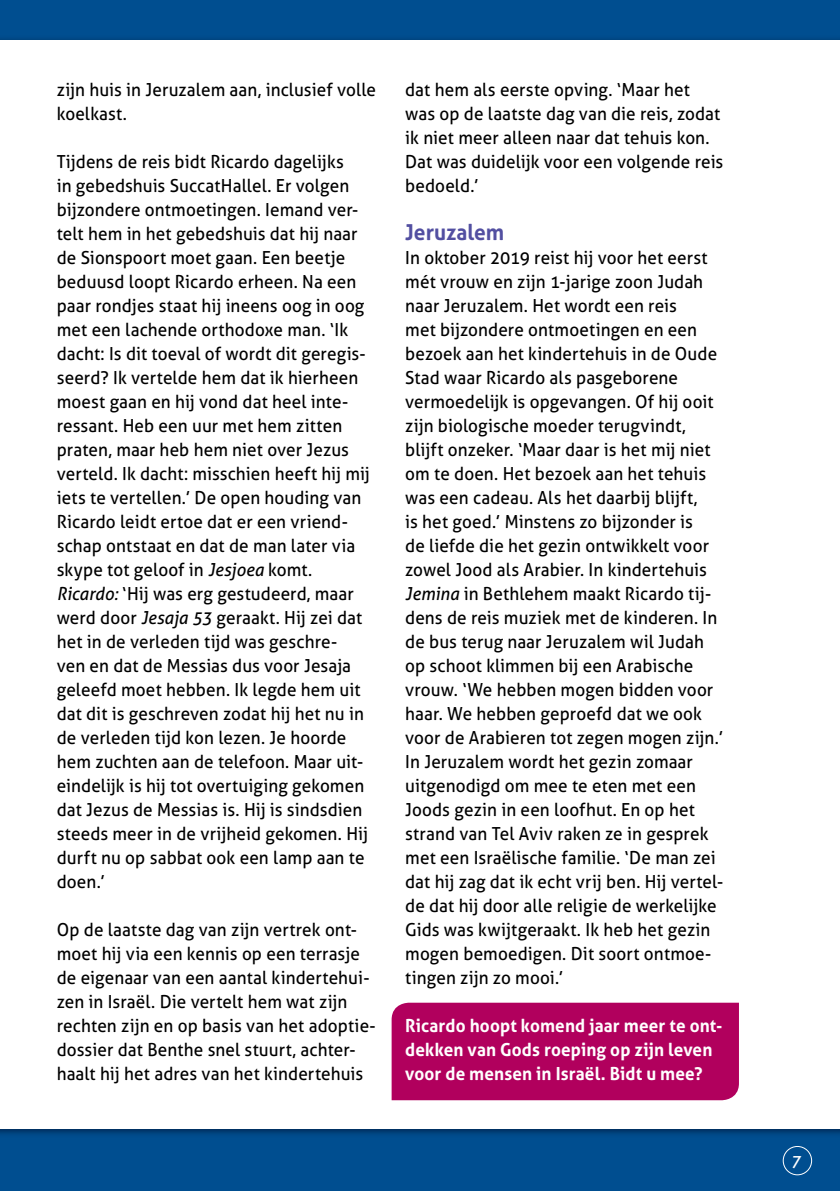
<style>
.page{position:relative;width:840px;height:1191px;background:#fff}
.page>*{position:absolute;margin:0;border:0;box-sizing:border-box;transform-origin:0 0}
.t1{font:700 22px "Aller";color:#524fa1;scale:.95 1}
.t2{font:18px/24px "Aller";letter-spacing:.005em;color:#000;scale:.95 1}
.t3{font:700 18px/24px "Aller";letter-spacing:.01em;color:#fff;scale:.95 1}
.t4{font:italic 17px "Aller";color:#fff}
.s1{font-style:italic}
</style>
<div class="page">
<div style="left:0;top:0;width:839px;height:1191px;background:#004e90"></div>
<div style="left:0;top:40px;width:839px;height:1088px;background:#fff"></div>
<svg style="left:782px;top:1146px;width:29px;height:29px"></svg>
<div style="left:391px;top:1002px;width:347px;height:98px;background:#b1005d"></div>
<p class="t2" style="left:57px;top:78px;width:337px">zijn huis in Jeruzalem aan, inclusief volle koelkast.</p>
<p class="t2" style="left:57px;top:150px;width:331px">Tijdens de reis bidt Ricardo dagelijks<br>in gebedshuis SuccatHallel. Er volgen bijzondere ontmoetingen. Iemand ver&shy;telt hem in het gebedshuis dat hij naar de Sionspoort moet gaan. Een beetje beduusd loopt Ricardo erheen. Na een paar rondjes staat hij ineens oog in oog met een lachende orthodoxe man. ‘Ik dacht: Is dit toeval of wordt dit geregis&shy;seerd? Ik vertelde hem dat ik hierheen moest gaan en hij vond dat heel inte&shy;ressant. Heb een uur met hem zitten praten, maar heb hem niet over Jezus verteld. Ik dacht: misschien heeft hij mij iets te vertellen.’ De open houding van Ricardo leidt ertoe dat er een vriend&shy;schap ontstaat en dat de man later via skype tot geloof in <span class="s1">Jesjoea</span> komt.<br><span class="s1">Ricardo:</span> ‘Hij was erg gestudeerd, maar werd door <span class="s1">Jesaja 53</span> geraakt. Hij zei dat het in de verleden tijd was geschre&shy;ven en dat de Messias dus voor Jesaja geleefd moet hebben. Ik legde hem uit dat dit is geschreven zodat hij het nu in de verleden tijd kon lezen. Je hoorde hem zuchten aan de telefoon. Maar uit&shy;eindelijk is hij tot overtuiging gekomen dat Jezus de Messias is. Hij is sindsdien steeds meer in de vrijheid gekomen. Hij durft nu op sabbat ook een lamp aan te doen.’</p>
<p class="t2" style="left:57px;top:917px;width:337px">Op de laatste dag van zijn vertrek ont&shy;moet hij via een kennis op een terrasje de eigenaar van een aantal kindertehui&shy;zen in Israël. Die vertelt hem wat zijn rechten zijn en op basis van het adoptie&shy;dossier dat Benthe snel stuurt, achter&shy;haalt hij het adres van het kindertehuis</p>
<p class="t2" style="left:405px;top:77px;width:336px">dat hem als eerste opving. ‘Maar het was op de laatste dag van die reis, zodat ik niet meer alleen naar dat tehuis kon.<br>Dat was duidelijk voor een volgende reis bedoeld.’</p>
<p class="t1" style="left:405px;top:219px;width:106px">Jeruzalem</p>
<p class="t2" style="left:405px;top:246px;width:336px">In oktober 2019 reist hij voor het eerst mét vrouw en zijn 1-jarige zoon Judah naar Jeruzalem. Het wordt een reis<br>met bijzondere ontmoetingen en een bezoek aan het kindertehuis in de Oude Stad waar Ricardo als pasgeborene vermoedelijk is opgevangen. Of hij ooit zijn biologische moeder terugvindt, blijft onzeker. ‘Maar daar is het mij niet om te doen. Het bezoek aan het tehuis was een cadeau. Als het daarbij blijft,<br>is het goed.’ Minstens zo bijzonder is<br>de liefde die het gezin ontwikkelt voor zowel Jood als Arabier. In kindertehuis <span class="s1">Jemina</span> in Bethlehem maakt Ricardo tij&shy;dens de reis muziek met de kinderen. In de bus terug naar Jeruzalem wil Judah op schoot klimmen bij een Arabische vrouw. ‘We hebben mogen bidden voor haar. We hebben geproefd dat we ook voor de Arabieren tot zegen mogen zijn.’ In Jeruzalem wordt het gezin zomaar uitgenodigd om mee te eten met een Joods gezin in een loofhut. En op het strand van Tel Aviv raken ze in gesprek met een Israëlische familie. ‘De man zei dat hij zag dat ik echt vrij ben. Hij vertel&shy;de dat hij door alle religie de werkelijke Gids was kwijtgeraakt. Ik heb het gezin mogen bemoedigen. Dit soort ontmoe&shy;tingen zijn zo mooi.’</p>
<p class="t3" style="left:405px;top:1013px;width:335px">Ricardo hoopt komend jaar meer te ont&shy;dekken van Gods roeping op zijn leven voor de mensen in Israël. Bidt u mee?</p>
<p class="t4" style="left:790px;top:1150px;width:12px">7</p>
</div>
